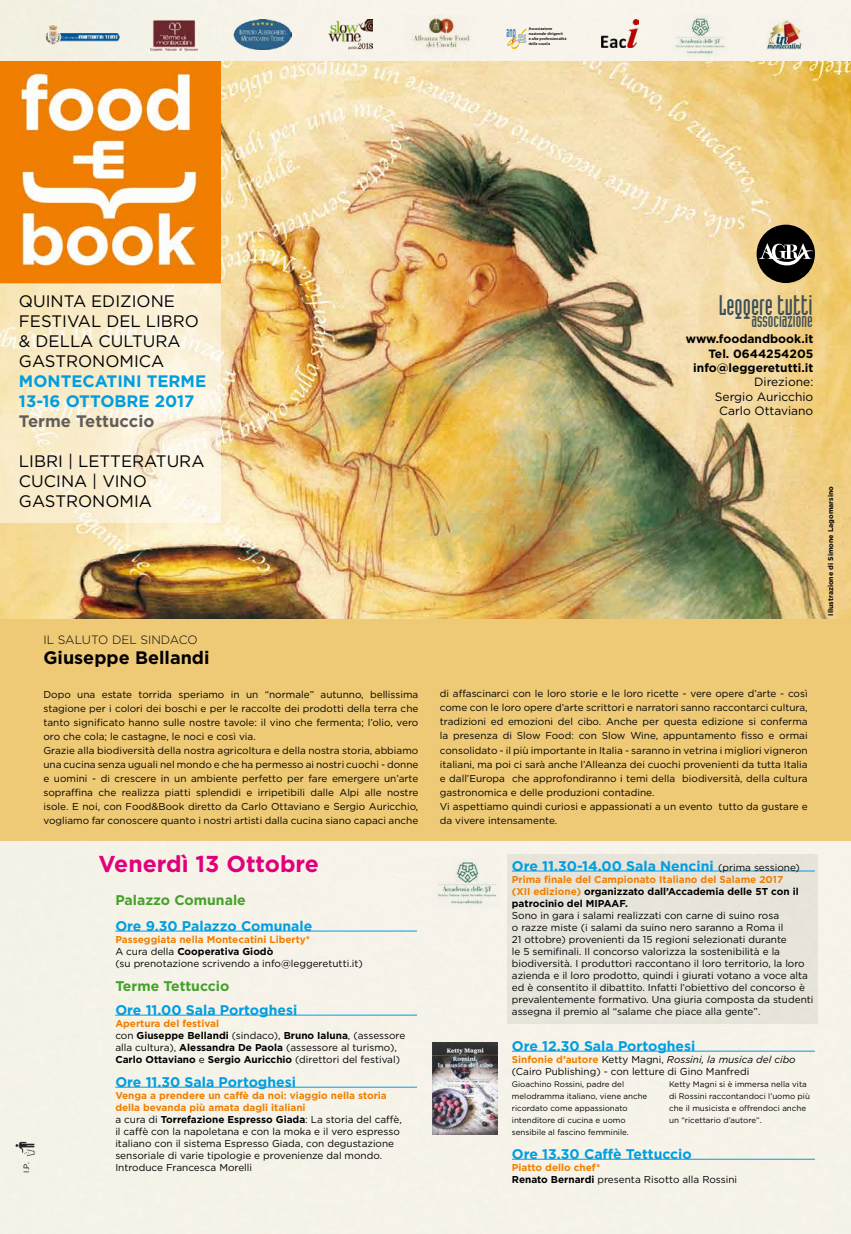
<style>
.page{position:relative;width:851px;height:1234px;background:#fff}
.page>*{position:absolute;margin:0;border:0;box-sizing:border-box;transform-origin:0 0}
.t1{font:27.7px "Industria Solid A";color:#3e4f57}
.t2{font:700 23px "Gotham";color:#e2007a}
.t3{font:19.1px "Industria Solid A";color:#3e4f57}
.t4{font:700 18px "Gotham";color:#000}
.t5{font:16.6px/20px "Gotham";color:#000}
.t6{font:700 16.6px/20px "Gotham";color:#009ee0}
.t7{font:700 16.6px "Gotham";color:#635d59}
.t8{font:700 14.4px "Verdana";color:#498bc0;scale:.31 1}
.t9{font:700 14.4px "Verdana";color:#a0b6c5;scale:.31 1}
.t10{font:700 14px "Gotham";color:#009ee0}
.t11{font:700 14px "Gotham";color:#44a12b}
.t12{font:700 12px/14.4px "Gotham";color:#000;text-align:right}
.t13{font:12px/14.4px "Gotham";color:#000;text-align:right}
.t14{font:300 12px "Gotham";color:#000}
.t15{font:10px/12px "Gotham";color:#000}
.t16{font:700 10px/12px "Gotham";color:#ef7f01}
.t17{font:8px/12px "Gotham";color:#000}
.t18{font:7.7px "Gotham";color:#000}
.t19{font:700 7px "Gotham";color:#000}
.t20{font:600 4.1px/5.2px "Myriad Pro";letter-spacing:.01em;color:#000}
.s1{font-weight:700;color:#ef7f01}
.s2{font-weight:700}
.s3{font-weight:400;font-size:10px;color:#000}
.s4{color:#000}
.s5{font-style:italic}
</style>
<div class="page">
<div style="left:0;top:0;width:850px;height:1233px;background:#f5f2e8"></div>
<div style="left:507px;top:853px;width:311px;height:170px;background:#e7e4da"></div>
<div style="left:0;top:608px;width:850px;height:232px;background:#eeca76"></div>
<img style="left:1px;top:61px;width:849px;height:557px">
<img style="left:0;top:61px;width:220px;height:222px">
<svg style="left:0;top:283px;width:220px;height:240px;background:#f9eed1"></svg>
<img style="left:14px;top:1137px;width:21px;height:21px">
<img style="left:151px;top:19px;width:47px;height:31px">
<img style="left:45px;top:25px;width:76px;height:19px">
<img style="left:328px;top:19px;width:44px;height:31px">
<img style="left:234px;top:19px;width:57px;height:31px">
<svg style="left:507px;top:28px;width:19px;height:22px"></svg>
<img style="left:766px;top:19px;width:36px;height:31px">
<div style="left:756px;top:225px;width:58px;height:58px;background:#000;border-radius:50%"></div>
<svg style="left:758px;top:243px;width:54px;height:22px"></svg>
<hr style="left:115px;top:930px;width:302px;height:1px;background:#009ee0">
<hr style="left:115px;top:1014px;width:302px;height:1px;background:#009ee0">
<hr style="left:115px;top:1086px;width:302px;height:1px;background:#009ee0">
<hr style="left:512px;top:870px;width:302px;height:1px;background:#009ee0">
<hr style="left:512px;top:1050px;width:302px;height:1px;background:#009ee0">
<hr style="left:512px;top:1158px;width:302px;height:1px;background:#009ee0">
<img style="left:432px;top:1042px;width:65px;height:92px">
<img style="left:405px;top:16px;width:72px;height:37px">
<img style="left:671px;top:16px;width:57px;height:40px">
<img style="left:432px;top:858px;width:69px;height:48px">
<img style="left:601px;top:20px;width:37px;height:27px">
<p class="t20" style="left:529px;top:26px;width:39px">Associazione nazionale dirigenti<br>e alte professionalità della scuola</p>
<h3 class="t8" style="left:506px;top:21px;width:32px">anp</h3>
<h3 class="t9" style="left:533px;top:34px;width:32px;rotate:90deg">pna</h3>
<h3 class="t5" style="left:19px;top:291px;width:181px">QUINTA EDIZIONE<br>FESTIVAL DEL LIBRO &amp; DELLA CULTURA<br>GASTRONOMICA</h3>
<h3 class="t6" style="left:19px;top:371px;width:189px">MONTECATINI TERME<br>13-16 OTTOBRE 2017</h3>
<h3 class="t7" style="left:19px;top:410px;width:137px">Terme Tettuccio</h3>
<h3 class="t5" style="left:19px;top:450px;width:187px">LIBRI | LETTERATURA<br>CUCINA | VINO<br>GASTRONOMIA</h3>
<p class="t14" style="left:43px;top:632px;width:156px">IL SALUTO DEL SINDACO</p>
<h3 class="t4" style="left:43px;top:645px;width:167px">Giuseppe Bellandi</h3>
<p class="t15" style="left:43px;top:687px;width:376px;line-height:14px">Dopo una estate torrida speriamo in un “normale” autunno, bellissima stagione per i colori dei boschi e per le raccolte dei prodotti della terra che tanto significato hanno sulle nostre tavole: il vino che fermenta; l’olio, vero oro che cola; le castagne, le noci e così via.<br>Grazie alla biodiversità della nostra agricoltura e della nostra storia, abbiamo una cucina senza uguali nel mondo e che ha permesso ai nostri cuochi - donne e uomini - di crescere in un ambiente perfetto per fare emergere un’arte sopraffina che realizza piatti splendidi e irripetibili dalle Alpi alle nostre isole. E noi, con Food&amp;Book diretto da Carlo Ottaviano e Sergio Auricchio, vogliamo far conoscere quanto i nostri artisti dalla cucina siano capaci anche</p>
<p class="t18" style="left:22px;top:1172px;width:12px;rotate:-90deg">I.P.</p>
<h2 class="t2" style="left:99px;top:848px;width:222px">Venerdì 13 Ottobre</h2>
<h3 class="t11" style="left:115px;top:890px;width:132px">Palazzo Comunale</h3>
<h3 class="t10" style="left:115px;top:916px;width:198px">Ore 9.30 Palazzo Comunale</h3>
<p class="t15" style="left:115px;top:933px;width:249px"><span class="s1">Passeggiata nella Montecatini Liberty*<br></span>A cura della <span class="s2">Cooperativa Giodò<br></span>(su prenotazione scrivendo a info@leggeretutti.it)</p>
<h3 class="t11" style="left:115px;top:976px;width:115px">Terme Tettuccio</h3>
<h3 class="t10" style="left:115px;top:1000px;width:183px">Ore 11.00 Sala Portoghesi</h3>
<p class="t15" style="left:115px;top:1017px;width:291px"><span class="s1">Apertura del festival<br></span>con <span class="s2">Giuseppe Bellandi</span> (sindaco), <span class="s2">Bruno Ialuna</span>, (assessore alla cultura), <span class="s2">Alessandra De Paola</span> (assessore al turismo), <span class="s2">Carlo Ottaviano</span> e <span class="s2">Sergio Auricchio</span> (direttori del festival)</p>
<h3 class="t10" style="left:115px;top:1072px;width:182px">Ore 11.30 Sala Portoghesi</h3>
<p class="t15" style="left:115px;top:1089px;width:288px"><span class="s1">Venga a prendere un caffè da noi: viaggio nella storia della bevanda più amata dagli italiani<br></span>a cura di <span class="s2">Torrefazione Espresso Giada</span>: La storia del caffè, il caffè con la napoletana e con la moka e il vero espresso italiano con il sistema Espresso Giada, con degustazione sensoriale di varie tipologie e provenienze dal mondo.<br>Introduce Francesca Morelli</p>
<h1 class="t1" style="left:718px;top:289px;width:95px">Leggere tutti</h1>
<h3 class="t3" style="left:751px;top:309px;width:63px">associazione</h3>
<p class="t12" style="left:685px;top:331px;width:129px">www.foodandbook.it<br>Tel. 0644254205 info@leggeretutti.it</p>
<p class="t13" style="left:714px;top:374px;width:100px">Direzione:<br>Sergio Auricchio<br>Carlo Ottaviano</p>
<p class="t19" style="left:826px;top:615px;width:131px;rotate:-90deg">Illustrazione di Simone Lagomarsino</p>
<p class="t15" style="left:440px;top:686px;width:369px;line-height:14px">di affascinarci con le loro storie e le loro ricette - vere opere d’arte - così come con le loro opere d’arte scrittori e narratori sanno raccontarci cultura, tradizioni ed emozioni del cibo. Anche per questa edizione si conferma la presenza di Slow Food: con Slow Wine, appuntamento fisso e ormai consolidato - il più importante in Italia - saranno in vetrina i migliori vigneron italiani, ma poi ci sarà anche l’Alleanza dei cuochi provenienti da tutta Italia e dall’Europa che approfondiranno i temi della biodiversità, della cultura gastronomica e delle produzioni contadine.<br>Vi aspettiamo quindi curiosi e appassionati a un evento tutto da gustare e da vivere intensamente.</p>
<h3 class="t10" style="left:512px;top:856px;width:289px">Ore 11.30-14.00 Sala Nencini <span class="s3">(prima sessione)</span></h3>
<p class="t16" style="left:512px;top:873px;width:288px">Prima finale del Campionato Italiano del Salame 2017 (XII edizione) <span class="s4">organizzato dall’Accademia delle 5T con il patrocinio del MIPAAF.</span></p>
<p class="t15" style="left:512px;top:909px;width:303px">Sono in gara i salami realizzati con carne di suino rosa<br>o razze miste (i salami da suino nero saranno a Roma il<br>21 ottobre) provenienti da 15 regioni selezionati durante<br>le 5 semifinali. Il concorso valorizza la sostenibilità e la biodiversità. I produttori raccontano il loro territorio, la loro azienda e il loro prodotto, quindi i giurati votano a voce alta ed è consentito il dibattito. Infatti l’obiettivo del concorso è prevalentemente formativo. Una giuria composta da studenti assegna il premio al “salame che piace alla gente”.</p>
<h3 class="t10" style="left:512px;top:1036px;width:185px">Ore 12.30 Sala Portoghesi</h3>
<p class="t15" style="left:512px;top:1053px;width:285px"><span class="s1">Sinfonie d’autore</span> Ketty Magni, <span class="s5">Rossini, la musica del cibo </span>(Cairo Publishing) - con letture di Gino Manfredi</p>
<p class="t17" style="left:512px;top:1078px;width:137px">Gioachino Rossini, padre del melodramma italiano, viene anche ricordato come appassionato intenditore di cucina e uomo sensibile al fascino femminile.</p>
<p class="t17" style="left:669px;top:1078px;width:142px">Ketty Magni si è immersa nella vita di Rossini raccontandoci l’uomo più che il musicista e offrendoci anche un “ricettario d’autore”.</p>
<h3 class="t10" style="left:512px;top:1144px;width:181px">Ore 13.30 Caffè Tettuccio</h3>
<p class="t15" style="left:512px;top:1161px;width:227px"><span class="s1">Piatto dello chef*<br></span><span class="s2">Renato Bernardi</span> presenta Risotto alla Rossini</p>
</div>
